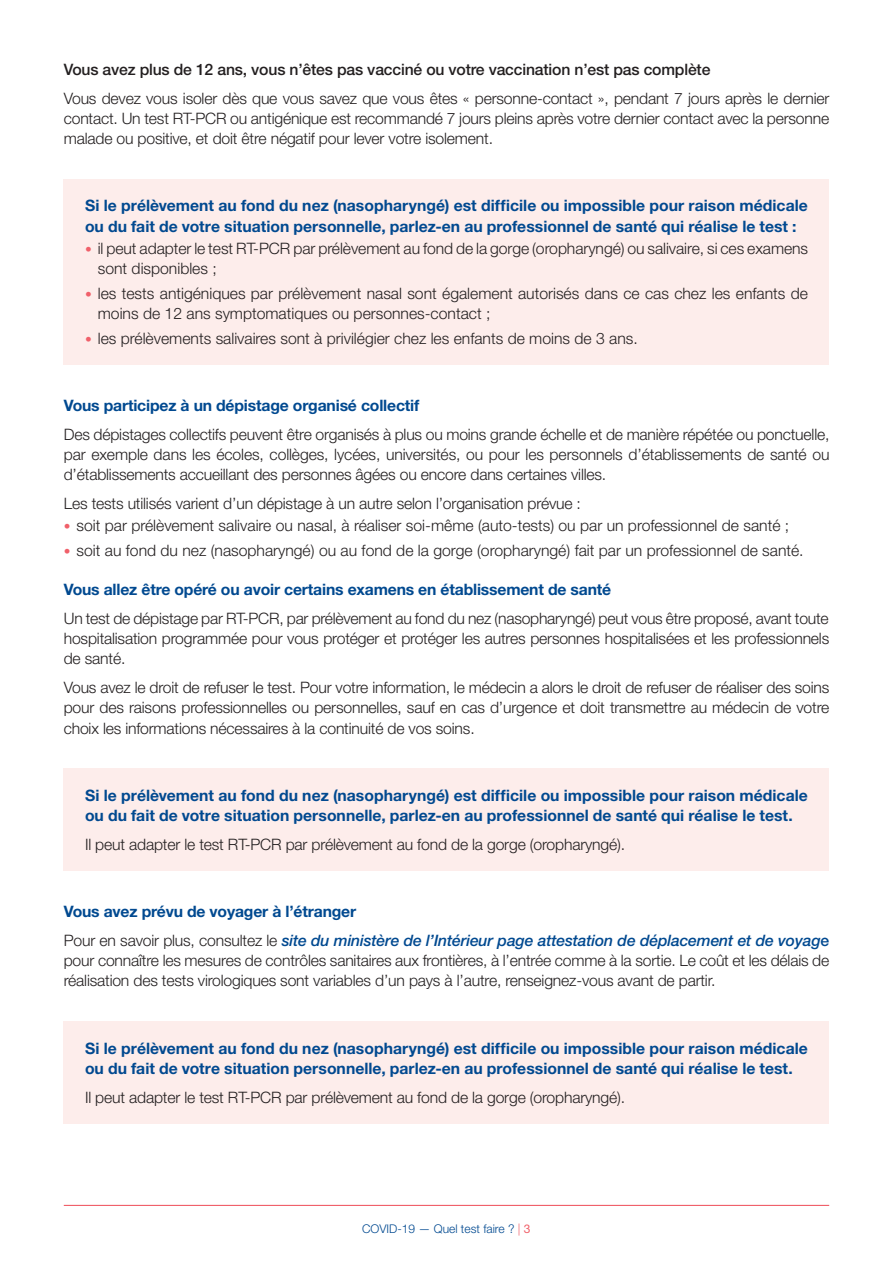
<style>
.page{position:relative;width:893px;height:1263px;background:#fff}
.page>*{position:absolute;margin:0;border:0;box-sizing:border-box;transform-origin:0 0}
.Texte_courant{font:300 15.75px/20.2px "Helvetica Neue LT Std";letter-spacing:-.005em;color:#231f20;text-align:justify}
.Texte_courant-2{font:700 15.75px/20.2px "Helvetica Neue LT Std";color:#014990}
.Texte_courant_gras_b{font:700 15.75px "Helvetica Neue LT Std";letter-spacing:-.01em;color:#014990}
.Texte_courant-3{font:500 15.75px "Helvetica Neue LT Std";letter-spacing:-.01em;color:#231f20}
.t1{font:300 12px "Helvetica Neue LT Std";color:#014990}
.s1{font-size:13.5px;color:#f0606a}
.s2{font-weight:500;font-style:italic;color:#014990}
.s3{font-weight:500;color:#014990}
.s4{color:#f0616a}
.s5{font-weight:400;color:#f0616a}
</style>
<div class="page">
<hr style="left:64px;top:1205px;width:765px;height:1px;background:#f0606a">
<div style="left:64px;top:179px;width:765px;height:186px;background:#fdedeb"></div>
<div style="left:64px;top:768px;width:765px;height:103px;background:#fdedeb"></div>
<div style="left:64px;top:1021px;width:765px;height:103px;background:#fdedeb"></div>
<p class="Texte_courant-3" style="left:64px;top:60px;width:648px">Vous avez plus de 12 ans, vous n’êtes pas vacciné ou votre vaccination n’est pas complète</p>
<p class="Texte_courant" style="left:64px;top:88px;width:767px">Vous devez vous isoler dès que vous savez que vous êtes « personne-contact », pendant 7 jours après le dernier contact. Un test RT-PCR ou antigénique est recommandé 7 jours pleins après votre dernier contact avec la personne malade ou positive, et doit être négatif pour lever votre isolement.</p>
<p class="Texte_courant-2" style="left:85px;top:195px;width:724px">Si le prélèvement au fond du nez (nasopharyngé) est difficile ou impossible pour raison médicale ou du fait de votre situation personnelle, parlez-en au professionnel de santé qui réalise le test :</p>
<p class="Texte_courant" style="left:98px;top:238px;width:712px;text-indent:-13px"><span class="s1">•</span> il peut adapter le test RT-PCR par prélèvement au fond de la gorge (oropharyngé) ou salivaire, si ces examens sont disponibles ;</p>
<p class="Texte_courant" style="left:98px;top:283px;width:712px;text-indent:-13px"><span class="s1">•</span> les tests antigéniques par prélèvement nasal sont également autorisés dans ce cas chez les enfants de moins de 12 ans symptomatiques ou personnes-contact ;</p>
<p class="Texte_courant" style="left:85px;top:328px;width:554px"><span class="s1">•</span> les prélèvements salivaires sont à privilégier chez les enfants de moins de 3 ans.</p>
<p class="Texte_courant_gras_b" style="left:64px;top:395px;width:357px">Vous participez à un dépistage organisé collectif</p>
<p class="Texte_courant" style="left:64px;top:423px;width:767px">Des dépistages collectifs peuvent être organisés à plus ou moins grande échelle et de manière répétée ou ponctuelle, par exemple dans les écoles, collèges, lycées, universités, ou pour les personnels d’établissements de santé ou d’établissements accueillant des personnes âgées ou encore dans certaines villes.</p>
<p class="Texte_courant" style="left:64px;top:493px;width:519px">Les tests utilisés varient d’un dépistage à un autre selon l’organisation prévue :</p>
<p class="Texte_courant" style="left:64px;top:515px;width:727px"><span class="s1">•</span> soit par prélèvement salivaire ou nasal, à réaliser soi-même (auto-tests) ou par un professionnel de santé ;</p>
<p class="Texte_courant" style="left:64px;top:540px;width:741px"><span class="s1">•</span> soit au fond du nez (nasopharyngé) ou au fond de la gorge (oropharyngé) fait par un professionnel de santé.</p>
<p class="Texte_courant_gras_b" style="left:64px;top:580px;width:549px">Vous allez être opéré ou avoir certains examens en établissement de santé</p>
<p class="Texte_courant" style="left:64px;top:608px;width:767px">Un test de dépistage par RT-PCR, par prélèvement au fond du nez (nasopharyngé) peut vous être proposé, avant toute hospitalisation programmée pour vous protéger et protéger les autres personnes hospitalisées et les professionnels de santé.</p>
<p class="Texte_courant" style="left:64px;top:677px;width:767px">Vous avez le droit de refuser le test. Pour votre information, le médecin a alors le droit de refuser de réaliser des soins pour des raisons professionnelles ou personnelles, sauf en cas d’urgence et doit transmettre au médecin de votre choix les informations nécessaires à la continuité de vos soins.</p>
<p class="Texte_courant-2" style="left:85px;top:785px;width:724px">Si le prélèvement au fond du nez (nasopharyngé) est difficile ou impossible pour raison médicale ou du fait de votre situation personnelle, parlez-en au professionnel de santé qui réalise le test.</p>
<p class="Texte_courant" style="left:85px;top:834px;width:542px">Il peut adapter le test RT-PCR par prélèvement au fond de la gorge (oropharyngé).</p>
<p class="Texte_courant_gras_b" style="left:64px;top:902px;width:294px">Vous avez prévu de voyager à l’étranger</p>
<p class="Texte_courant" style="left:64px;top:930px;width:767px">Pour en savoir plus, consultez le <span class="s2">site du ministère de l’Intérieur page attestation de déplacement et de voyag</span><span class="s3">e </span>pour connaître les mesures de contrôles sanitaires aux frontières, à l’entrée comme à la sortie. Le coût et les délais de réalisation des tests virologiques sont variables d’un pays à l’autre, renseignez-vous avant de partir.</p>
<p class="Texte_courant-2" style="left:85px;top:1037px;width:724px">Si le prélèvement au fond du nez (nasopharyngé) est difficile ou impossible pour raison médicale ou du fait de votre situation personnelle, parlez-en au professionnel de santé qui réalise le test.</p>
<p class="Texte_courant" style="left:85px;top:1086px;width:542px">Il peut adapter le test RT-PCR par prélèvement au fond de la gorge (oropharyngé).</p>
<p class="t1" style="left:362px;top:1221px;width:170px">COVID-19 — Quel test faire ? <span class="s4">|</span> <span class="s5">3</span></p>
</div>
